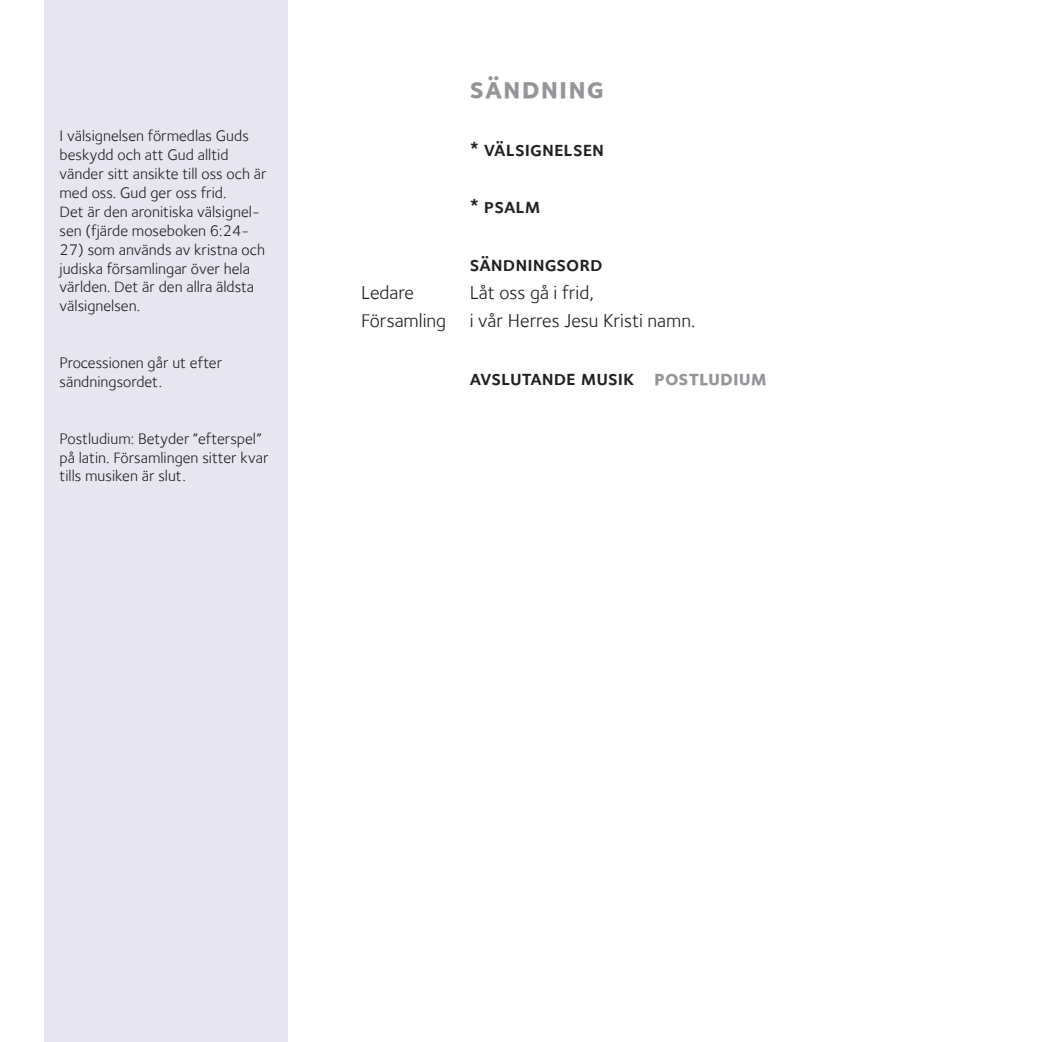
<style>
.page{position:relative;width:1042px;height:1042px;background:#fff}
.page>*{position:absolute;margin:0;border:0;box-sizing:border-box;transform-origin:0 0}
.Gudstjänstens_delar{font:29.75px "Foundry Sterling Bold Expert";letter-spacing:.035em;color:#939598}
.Händelser{font:21px "Foundry Sterling Demi Expert";color:#231f20}
.Foundry_bön{font:19.25px "Foundry Sterling";color:#231f20}
.Styckeformat_1{font:15.75px/18.9px "Foundry Sterling";color:#231f20}
.s1{font-family:"Foundry Sterling Bold Expert";color:#939598}
</style>
<div class="page">
<div style="left:45px;top:0;width:243px;height:1042px;background:#e7e6f0"></div>
<p class="Styckeformat_1" style="left:60px;top:126px;width:209px">I välsignelsen förmedlas Guds beskydd och att Gud alltid vänder sitt ansikte till oss och är med oss. Gud ger oss frid.</p>
<p class="Styckeformat_1" style="left:60px;top:202px;width:202px">Det är den aronitiska välsignel&shy;sen (fjärde moseboken 6:24-</p>
<p class="Styckeformat_1" style="left:60px;top:240px;width:207px">27) som används av kristna och judiska församlingar över hela världen. Det är den allra äldsta välsignelsen.</p>
<p class="Styckeformat_1" style="left:60px;top:353px;width:164px">Processionen går ut efter</p>
<p class="Styckeformat_1" style="left:60px;top:372px;width:104px">sändningsordet.</p>
<p class="Styckeformat_1" style="left:60px;top:429px;width:211px">Postludium: Betyder ”efterspel” på latin. Församlingen sitter kvar tills musiken är slut.</p>
<p class="Gudstjänstens_delar" style="left:470px;top:70px;width:136px">sändning</p>
<p class="Händelser" style="left:470px;top:136px;width:136px">* välsignelsen</p>
<p class="Händelser" style="left:470px;top:193px;width:72px">* psalm</p>
<p class="Händelser" style="left:470px;top:251px;width:134px">sändningsord</p>
<p class="Foundry_bön" style="left:361px;top:281px;width:54px">Ledare</p>
<p class="Foundry_bön" style="left:470px;top:281px;width:126px">Låt oss gå i frid,</p>
<p class="Foundry_bön" style="left:361px;top:309px;width:335px">Församling i vår Herres Jesu Kristi namn.</p>
<p class="Händelser" style="left:470px;top:365px;width:299px">avslutande musik <span class="s1">postludium</span></p>
</div>
